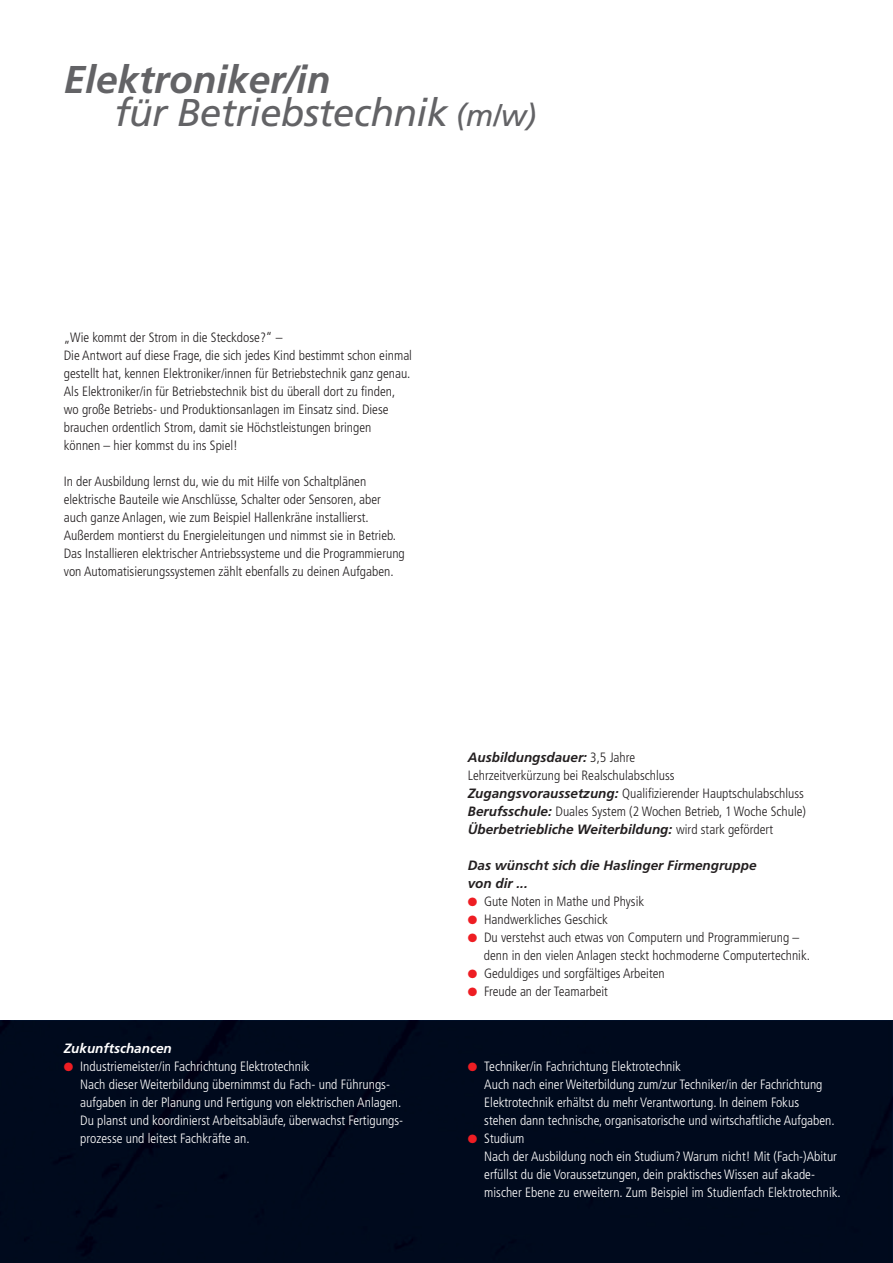
<style>
.page{position:relative;width:893px;height:1263px;background:#fff}
.page>*{position:absolute;margin:0;border:0;box-sizing:border-box;transform-origin:0 0}
.t1{font:italic 38.7px "Frutiger";letter-spacing:-.015em;color:#636366}
.t2{font:italic 700 38.7px "Frutiger";color:#636366}
.t3{font:300 condensed 13.5px/18px "Frutiger";color:#231f20}
.t4{font:300 condensed 13.5px "Frutiger";color:#fff}
.t5{font:italic 700 13.5px "Frutiger";color:#231f20}
.t6{font:italic 700 13.5px "Frutiger";color:#fff}
.s1{font-size:30.9px}
.s2{color:#ee1d23}
.s3{font-weight:300;font-style:normal;font-stretch:condensed}
.s4{font-weight:700;font-style:italic;font-stretch:normal}
</style>
<div class="page">
<div style="left:0;top:1020px;width:893px;height:243px;background:#000a1d"></div>
<img style="left:892px;top:1020px;width:1px;height:243px">
<p class="t2" style="left:64px;top:57px;width:268px">Elektroniker/in</p>
<p class="t1" style="left:115px;top:90px;width:423px">für Betriebstechnik <span class="s1">(m/w)</span></p>
<p class="t3" style="left:64px;top:328px;width:220px">„Wie kommt der Strom in die Steckdose?“ –</p>
<p class="t3" style="left:64px;top:346px;width:350px">Die Antwort auf diese Frage, die sich jedes Kind bestimmt schon einmal gestellt hat, kennen Elektroniker/innen für Betriebstechnik ganz genau.</p>
<p class="t3" style="left:64px;top:382px;width:333px">Als Elektroniker/in für Betriebstechnik bist du überall dort zu finden,</p>
<p class="t3" style="left:64px;top:400px;width:326px">wo große Betriebs- und Produktionsanlagen im Einsatz sind. Diese</p>
<p class="t3" style="left:64px;top:418px;width:309px">brauchen ordentlich Strom, damit sie Höchstleistungen bringen</p>
<p class="t3" style="left:64px;top:436px;width:176px">können – hier kommst du ins Spiel!</p>
<p class="t3" style="left:64px;top:472px;width:304px">In der Ausbildung lernst du, wie du mit Hilfe von Schaltplänen</p>
<p class="t3" style="left:64px;top:490px;width:319px">elektrische Bauteile wie Anschlüsse, Schalter oder Sensoren, aber</p>
<p class="t3" style="left:64px;top:508px;width:306px">auch ganze Anlagen, wie zum Beispiel Hallenkräne installierst.</p>
<p class="t3" style="left:64px;top:526px;width:334px">Außerdem montierst du Energieleitungen und nimmst sie in Betrieb.</p>
<p class="t3" style="left:64px;top:544px;width:343px">Das Installieren elektrischer Antriebssysteme und die Programmierung von Automatisierungssystemen zählt ebenfalls zu deinen Aufgaben.</p>
<p class="t6" style="left:64px;top:1040px;width:109px">Zukunftschancen</p>
<p class="t4" style="left:64px;top:1058px;width:247px"><span class="s2">●</span> Industriemeister/in Fachrichtung Elektrotechnik</p>
<p class="t4" style="left:80px;top:1076px;width:311px">Nach dieser Weiterbildung übernimmst du Fach- und Führungs-</p>
<p class="t4" style="left:80px;top:1094px;width:322px">aufgaben in der Planung und Fertigung von elektrischen Anlagen.</p>
<p class="t4" style="left:80px;top:1112px;width:324px">Du planst und koordinierst Arbeitsabläufe, überwachst Fertigungs-</p>
<p class="t4" style="left:80px;top:1130px;width:171px">prozesse und leitest Fachkräfte an.</p>
<p class="t5" style="left:468px;top:749px;width:169px">Ausbildungsdauer: <span class="s3">3,5 Jahre</span></p>
<p class="t3" style="left:468px;top:766px;width:208px">Lehrzeitverkürzung bei Realschulabschluss</p>
<p class="t3" style="left:468px;top:784px;width:338px"><span class="s4">Zugangsvoraussetzung:</span> Qualifizierender Hauptschulabschluss</p>
<p class="t3" style="left:468px;top:802px;width:340px"><span class="s4">Berufsschule:</span> Duales System (2 Wochen Betrieb, 1 Woche Schule)</p>
<p class="t5" style="left:468px;top:821px;width:307px">Überbetriebliche Weiterbildung: <span class="s3">wird stark gefördert</span></p>
<p class="t5" style="left:468px;top:857px;width:290px">Das wünscht sich die Haslinger Firmengruppe</p>
<p class="t5" style="left:468px;top:875px;width:62px">von dir ...</p>
<p class="t3" style="left:468px;top:892px;width:178px"><span class="s2">●</span> Gute Noten in Mathe und Physik</p>
<p class="t3" style="left:468px;top:910px;width:141px"><span class="s2">●</span> Handwerkliches Geschick</p>
<p class="t3" style="left:468px;top:928px;width:333px"><span class="s2">●</span> Du verstehst auch etwas von Computern und Programmierung –</p>
<p class="t3" style="left:484px;top:946px;width:328px">denn in den vielen Anlagen steckt hochmoderne Computertechnik.</p>
<p class="t3" style="left:468px;top:964px;width:199px"><span class="s2">●</span> Geduldiges und sorgfältiges Arbeiten</p>
<p class="t3" style="left:468px;top:982px;width:142px"><span class="s2">●</span> Freude an der Teamarbeit</p>
<p class="t4" style="left:468px;top:1058px;width:215px"><span class="s2">●</span> Techniker/in Fachrichtung Elektrotechnik</p>
<p class="t4" style="left:484px;top:1076px;width:340px">Auch nach einer Weiterbildung zum/zur Techniker/in der Fachrichtung</p>
<p class="t4" style="left:484px;top:1094px;width:316px">Elektrotechnik erhältst du mehr Verantwortung. In deinem Fokus</p>
<p class="t4" style="left:484px;top:1112px;width:352px">stehen dann technische, organisatorische und wirtschaftliche Aufgaben.</p>
<p class="t4" style="left:468px;top:1130px;width:58px"><span class="s2">●</span> Studium</p>
<p class="t4" style="left:484px;top:1148px;width:354px">Nach der Ausbildung noch ein Studium? Warum nicht! Mit (Fach-)Abitur</p>
<p class="t4" style="left:484px;top:1166px;width:332px">erfüllst du die Voraussetzungen, dein praktisches Wissen auf akade-</p>
<p class="t4" style="left:484px;top:1184px;width:358px">mischer Ebene zu erweitern. Zum Beispiel im Studienfach Elektrotechnik.</p>
</div>
